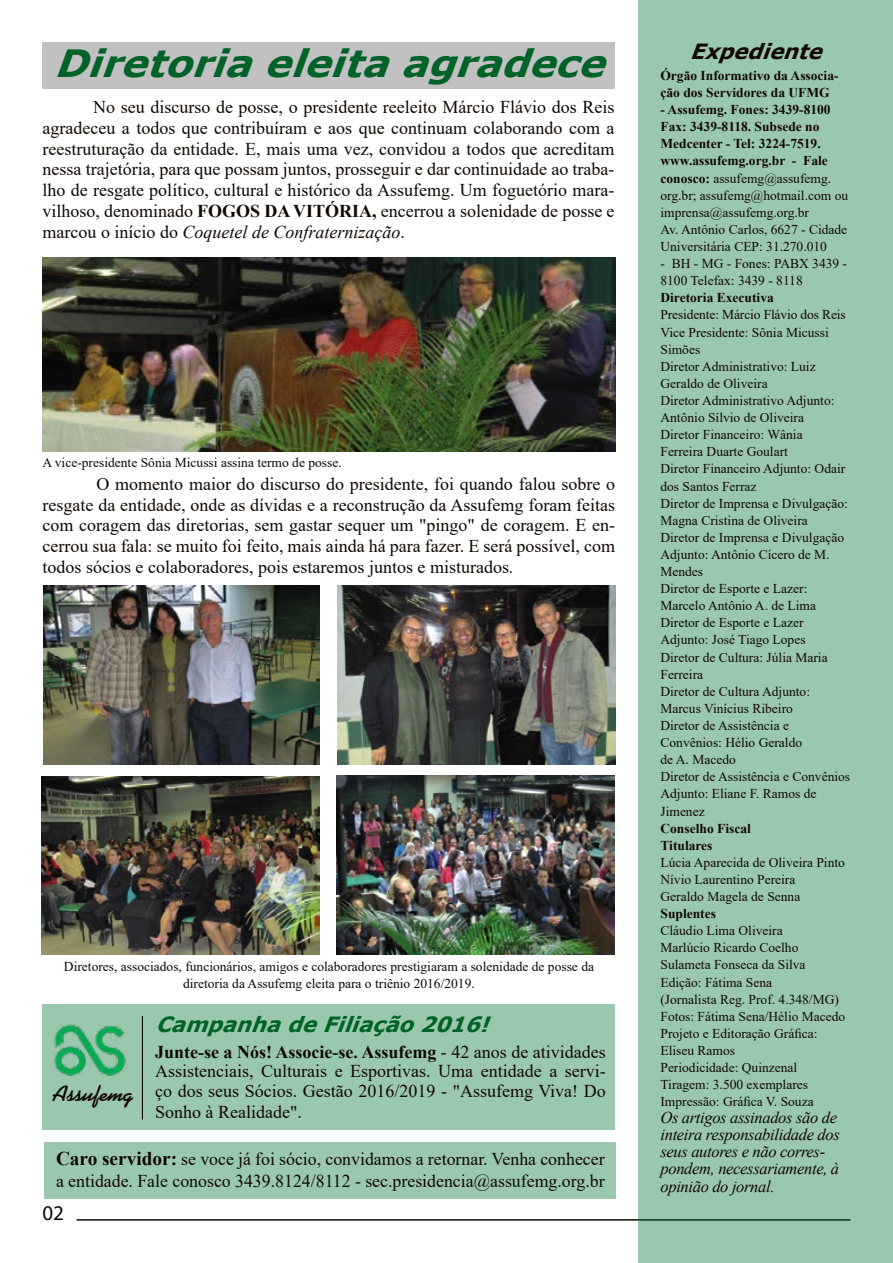
<style>
.page{position:relative;width:893px;height:1263px;background:#fff}
.page>*{position:absolute;margin:0;border:0;box-sizing:border-box;transform-origin:0 0}
.t1{font:italic 700 37.5px "Verdana";color:#006228;scale:1.05 1}
.t2{font:700 22.65px "Koala";color:#110802}
.t3{font:italic 700 21px "Verdana";color:#006228}
.t4{font:italic 700 21px "Verdana";color:#110802}
.t5{font:21px "Myriad Pro";color:#110802}
.t6{font:18px/20.7px "Times New Roman";color:#110802;text-align:justify}
.t7{font:italic 16.5px/17.1px "Times New Roman";letter-spacing:-.02em;color:#110802}
.t8{font:13.5px/17.1px "Times New Roman";color:#110802}
.t9{font:700 13.5px/17.1px "Times New Roman";color:#110802}
.s1{font-weight:700}
.s2{font-style:italic}
.s3{font-family:"Calibri";font-size:16.5px}
.s4{font-weight:700;font-size:19.5px}
</style>
<div class="page">
<div style="left:42px;top:43px;width:573px;height:46px;background:#c1c1c1"></div>
<hr style="left:76px;top:1219px;width:774px;height:2px;background:#110802">
<div style="left:637px;top:0;width:256px;height:1263px;background:#9ac8ad"></div>
<div style="left:43px;top:1004px;width:572px;height:126px;background:#9ac8ad"></div>
<div style="left:44px;top:1142px;width:571px;height:57px;background:#9ac8ad"></div>
<img style="left:54px;top:1024px;width:72px;height:52px">
<hr style="left:142px;top:1016px;width:1px;height:103px;background:#110802">
<img style="left:42px;top:257px;width:573px;height:195px">
<img style="left:337px;top:775px;width:277px;height:179px">
<img style="left:44px;top:585px;width:275px;height:179px">
<img style="left:41px;top:776px;width:278px;height:178px">
<img style="left:337px;top:585px;width:278px;height:179px">
<h1 class="t1" style="left:54px;top:37px;width:542px">Diretoriaeleitaagradece</h1>
<p class="t6" style="left:43px;top:96px;width:573px;text-indent:51px">No seu discurso de posse, o presidente reeleito Márcio Flávio dos Reis agradeceu a todos que contribuíram e aos que continuam colaborando com a reestruturação da entidade. E, mais uma vez, convidou a todos que acreditam nessa trajetória, para que possam juntos, prosseguir e dar continuidade ao traba&shy;lho de resgate político, cultural e histórico da Assufemg. Um foguetório mara&shy;vilhoso, denominado <span class="s1">FOGOS DA VITÓRIA,</span> encerrou a solenidade de posse e marcou o início do <span class="s2">Coquetel de Confraternização</span>.</p>
<p class="t8" style="left:43px;top:454px;width:301px">A vice-presidente Sônia Micussi assina termo de posse.</p>
<p class="t6" style="left:43px;top:473px;width:574px;text-indent:54px">O momento maior do discurso do presidente, foi quando falou sobre o resgate da entidade, onde as dívidas e a reconstrução da Assufemg foram feitas com coragem das diretorias, sem gastar sequer um "pingo" de coragem. E en&shy;cerrou sua fala: se muito foi feito, mais ainda há para fazer. E será possível, com todos sócios e colaboradores, pois estaremos juntos e misturados<span class="s3">.</span></p>
<p class="t8" style="left:64px;top:958px;width:532px;line-height:16.2px;text-align:center">Diretores, associados, funcionários, amigos e colaboradores prestigiaram a solenidade de posse da diretoria da Assufemg eleita para o triênio 2016/2019.</p>
<h2 class="t2" style="left:53px;top:1080px;width:82px">Assufemg</h2>
<h3 class="t3" style="left:155px;top:1009px;width:344px">CampanhadeFiliação2016!</h3>
<h3 class="t6" style="left:155px;top:1041px;width:452px;line-height:19.5px"><span class="s1">Junte-se a Nós! Associe-se. Assufemg</span> - 42 anos de atividades Assistenciais, Culturais e Esportivas. Uma entidade a servi&shy;ço dos seus Sócios. Gestão 2016/2019 - "Assufemg Viva! Do</h3>
<h3 class="t6" style="left:155px;top:1101px;width:148px">Sonho à Realidade".</h3>
<h3 class="t6" style="left:56px;top:1147px;width:550px;line-height:21.6px"><span class="s4">Caro servidor:</span> se voce já foi sócio, convidamos a retornar. Venha conhecer a entidade. Fale conosco 3439.8124/8112 - sec.presidencia@assufemg.org.br</h3>
<h3 class="t5" style="left:43px;top:1200px;width:23px">02</h3>
<h3 class="t4" style="left:690px;top:36px;width:143px">Expediente</h3>
<p class="t9" style="left:660px;top:66px;width:180px">Órgão Informativo da Associa&shy;ção dos Servidores da UFMG</p>
<p class="t8" style="left:660px;top:101px;width:189px"><span class="s1">- Assufemg. Fones: 3439-8100<br>Fax: 3439-8118. Subsede no<br>Medcenter - Tel: 3224-7519. www.assufemg.org.br - Fale conosco:</span> assufemg@assufemg. org.br; assufemg@hotmail.com ou imprensa@assufemg.org.br<br>Av. Antônio Carlos, 6627 - Cidade<br>Universitária CEP: 31.270.010</p>
<p class="t8" style="left:660px;top:255px;width:188px">- BH - MG - Fones: PABX 3439 -<br>8100 Telefax: 3439 - 8118</p>
<p class="t9" style="left:660px;top:289px;width:115px">Diretoria Executiva</p>
<p class="t8" style="left:660px;top:306px;width:191px">Presidente: Márcio Flávio dos Reis<br>Vice Presidente: Sônia Micussi<br>Simões<br>Diretor Administrativo: Luiz<br>Geraldo de Oliveira<br>Diretor Administrativo Adjunto:<br>Antônio Sílvio de Oliveira<br>Diretor Financeiro: Wânia<br>Ferreira Duarte Goulart<br>Diretor Financeiro Adjunto: Odair dos Santos Ferraz<br>Diretor de Imprensa e Divulgação:<br>Magna Cristina de Oliveira<br>Diretor de Imprensa e Divulgação<br>Adjunto: Antônio Cícero de M.<br>Mendes<br>Diretor de Esporte e Lazer:<br>Marcelo Antônio A. de Lima<br>Diretor de Esporte e Lazer<br>Adjunto: José Tiago Lopes<br>Diretor de Cultura: Júlia Maria<br>Ferreira<br>Diretor de Cultura Adjunto:<br>Marcus Vinícius Ribeiro<br>Diretor de Assistência e<br>Convênios: Hélio Geraldo<br>de A. Macedo<br>Diretor de Assistência e Convênios<br>Adjunto: Eliane F. Ramos de<br>Jimenez</p>
<p class="t9" style="left:660px;top:819px;width:92px">Conselho Fiscal<br>Titulares</p>
<p class="t8" style="left:660px;top:853px;width:186px">Lúcia Aparecida de Oliveira Pinto<br>Nívio Laurentino Pereira<br>Geraldo Magela de Senna</p>
<p class="t9" style="left:660px;top:905px;width:57px">Suplentes</p>
<p class="t8" style="left:660px;top:922px;width:186px">Cláudio Lima Oliveira<br>Marlúcio Ricardo Coelho<br>Sulameta Fonseca da Silva<br>Edição: Fátima Sena<br>(Jornalista Reg. Prof. 4.348/MG)<br>Fotos: Fátima Sena/Hélio Macedo<br>Projeto e Editoração Gráfica:<br>Eliseu Ramos<br>Periodicidade: Quinzenal<br>Tiragem: 3.500 exemplares<br>Impressão: Gráfica V. Souza</p>
<p class="t7" style="left:660px;top:1109px;width:181px">Os artigos assinados são de inteira responsabilidade dos seus autores e não corres&shy;pondem, necessariamente, à opinião do jornal.</p>
</div>
